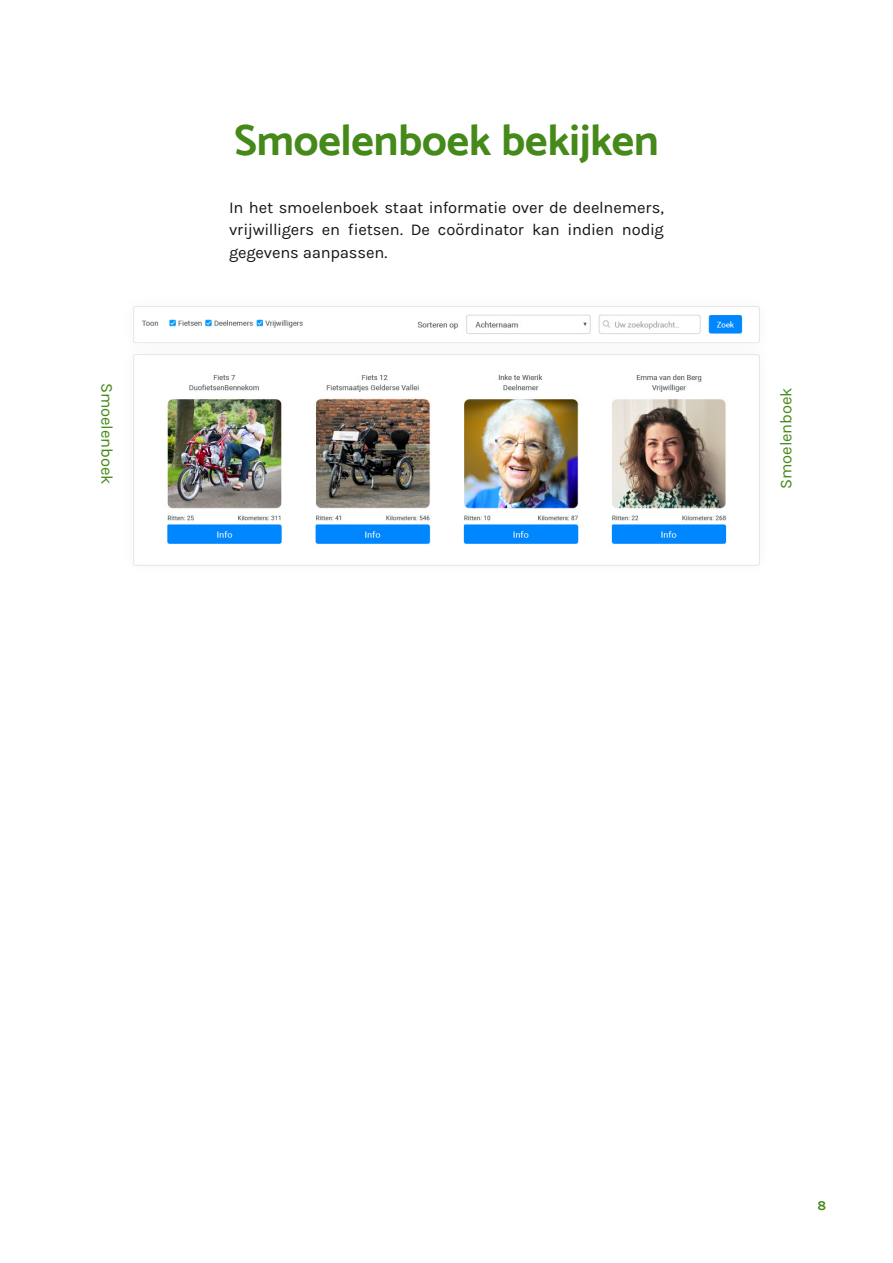
<style>
.page{position:relative;width:893px;height:1263px;background:#fff}
.page>*{position:absolute;margin:0;border:0;box-sizing:border-box;transform-origin:0 0}
.poppins{font:700 43.5px "Catamaran";letter-spacing:-.005em;color:#46891b}
.karla{font:16.5px/22.5px "Karla";letter-spacing:-.01em;color:#171717;text-align:justify}
.annote{font:16.5px "Karla";letter-spacing:-.01em;color:#46891b}
.Paginanummer_kopie{font:700 13.5px "Karla";color:#46891b}
</style>
<div class="page">
<img style="left:133px;top:306px;width:627px;height:260px">
<p class="annote" style="left:116px;top:383px;width:103px;rotate:90deg">Smoelenboek</p>
<p class="poppins" style="left:234px;top:115px;width:426px">Smoelenboek bekijken</p>
<p class="karla" style="left:229px;top:196px;width:436px">In het smoelenboek staat informatie over de deelnemers, vrijwilligers en fietsen. De coördinator kan indien nodig gegevens aanpassen.</p>
<p class="annote" style="left:777px;top:489px;width:103px;rotate:-90deg">Smoelenboek</p>
<p class="Paginanummer_kopie" style="left:817px;top:1198px;width:10px">8</p>
</div>
